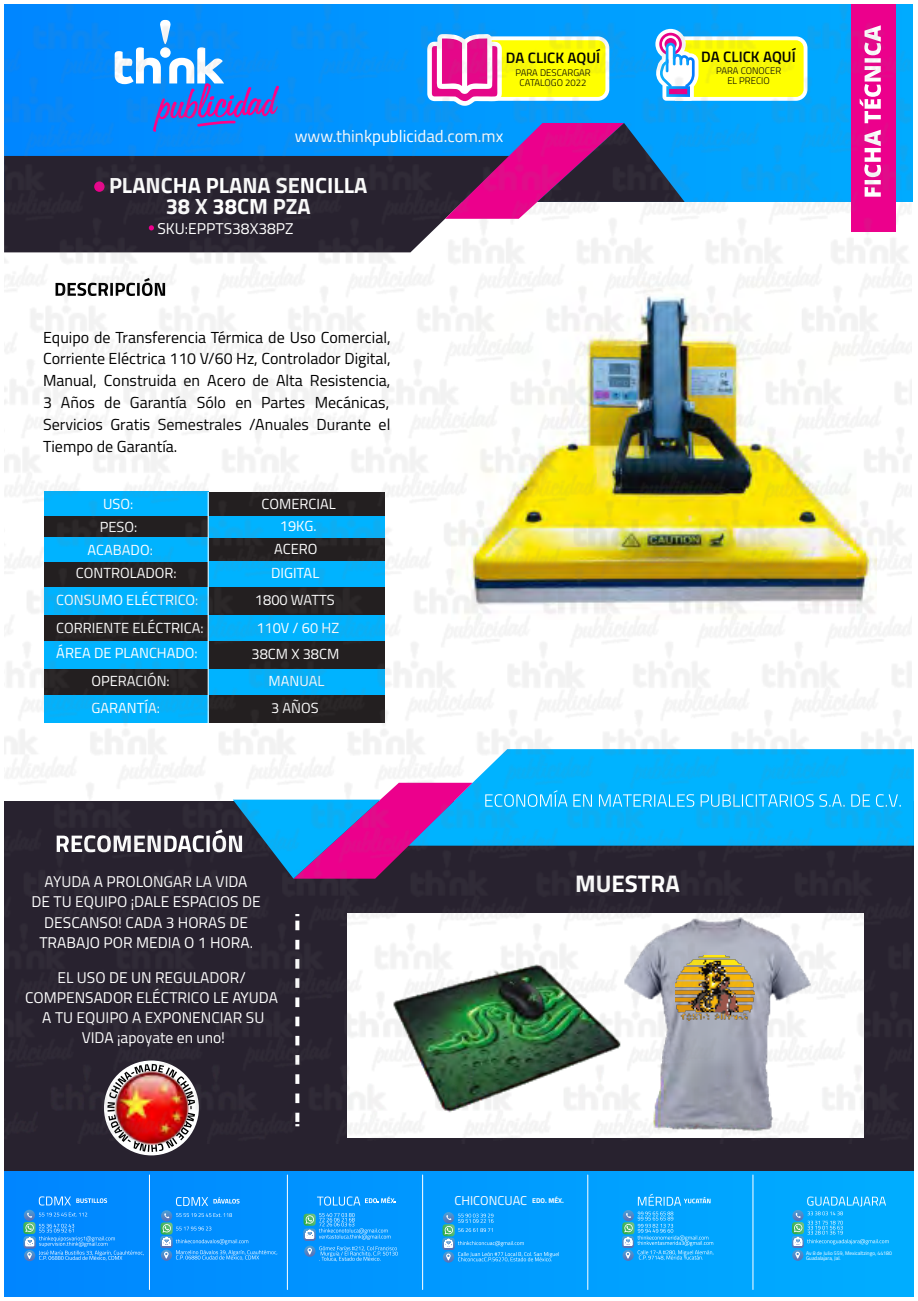
<style>
.page{position:relative;width:918px;height:1301px;background:#fff}
.page>*{position:absolute;margin:0;border:0;box-sizing:border-box;transform-origin:0 0}
.t1{font:700 24px "Titillium Web";color:#fff}
.t2{font:700 22px/20px "Titillium Web";color:#fff;text-align:center}
.t3{font:16.8px "Titillium Web";color:#fff}
.t4{font:16px/22px "Titillium Web";color:#000;text-align:justify}
.t5{font:15.6px/20px "Titillium Web";color:#fff;text-align:center}
.t6{font:600 15.2px "Titillium Web";color:#000}
.t7{font:14.8px "Titillium Web";color:#fff}
.t8{font:12.8px "Titillium Web";color:#fff}
.t9{font:300 9.6px/10px "Titillium Web";color:#000;text-align:center}
.t10{font:5.2px/5.6px "Titillium Web";color:#fff}
</style>
<div class="page">
<div style="left:5px;top:801px;width:909px;height:395px;background:#28222f"></div>
<div style="left:5px;top:1171px;width:909px;height:126px;background:linear-gradient(to right,#0185ff,#00aeff)"></div>
<svg style="left:119px;top:1143px;width:65px;height:9px"></svg>
<hr style="left:149px;top:1175px;width:1px;height:114px;background:#fff">
<svg style="left:317px;top:1196px;width:79px;height:9px"></svg>
<hr style="left:287px;top:1175px;width:1px;height:114px;background:#fff">
<hr style="left:422px;top:1175px;width:1px;height:114px;background:#fff">
<hr style="left:587px;top:1175px;width:1px;height:114px;background:#fff">
<hr style="left:752px;top:1175px;width:2px;height:114px;background:#fff">
<svg style="left:792px;top:1196px;width:97px;height:64px;background:#1bb0f9"></svg>
<svg style="left:622px;top:1193px;width:91px;height:67px;background:#24adf9"></svg>
<svg style="left:442px;top:1212px;width:117px;height:50px;background:#1aa3f9"></svg>
<svg style="left:303px;top:1213px;width:95px;height:48px;background:#25a2f9"></svg>
<svg style="left:160px;top:1197px;width:117px;height:63px;background:#1998fa"></svg>
<svg style="left:23px;top:1196px;width:121px;height:65px;background:#1b94fa"></svg>
<img style="left:4px;top:4px;width:907px;height:1139px">
<p class="t6" style="left:506px;top:46px;width:96px">DA CLICK AQUÍ</p>
<p class="t9" style="left:515px;top:67px;width:77px">PARA DESCARGAR<br>CATALOGO 2022</p>
<p class="t3" style="left:295px;top:123px;width:210px">www.thinkpublicidad.com.mx</p>
<h2 class="t2" style="left:109px;top:175px;width:260px">PLANCHA PLANA SENCILLA<br>38 X 38CM PZA</h2>
<p class="t5" style="left:157px;top:218px;width:138px">SKU:EPPTS38X38PZ</p>
<p class="t4" style="left:43px;top:325px;width:349px">Equipo de Transferencia Térmica de Uso Comercial, Corriente Eléctrica 110 V/60 Hz, Controlador Digital, Manual, Construida en Acero de Alta Resistencia, 3 Años de Garantía Sólo en Partes Mecánicas, Servicios Gratis Semestrales /Anuales Durante el Tiempo de Garantía.</p>
<p class="t7" style="left:103px;top:492px;width:32px">USO:</p>
<p class="t7" style="left:262px;top:492px;width:76px">COMERCIAL</p>
<p class="t7" style="left:100px;top:515px;width:39px">PESO:</p>
<p class="t7" style="left:280px;top:514px;width:38px">19KG.</p>
<p class="t7" style="left:88px;top:538px;width:67px">ACABADO:</p>
<p class="t7" style="left:274px;top:537px;width:45px">ACERO</p>
<p class="t7" style="left:76px;top:561px;width:102px">CONTROLADOR:</p>
<p class="t7" style="left:271px;top:561px;width:50px">DIGITAL</p>
<p class="t7" style="left:56px;top:588px;width:144px">CONSUMO ELÉCTRICO:</p>
<p class="t7" style="left:255px;top:588px;width:81px">1800 WATTS</p>
<p class="t7" style="left:56px;top:616px;width:149px">CORRIENTE ELÉCTRICA:</p>
<p class="t7" style="left:256px;top:616px;width:84px">110V / 60 HZ</p>
<p class="t7" style="left:56px;top:641px;width:143px">ÁREA DE PLANCHADO:</p>
<p class="t7" style="left:252px;top:642px;width:89px">38CM X 38CM</p>
<p class="t7" style="left:91px;top:669px;width:80px">OPERACIÓN:</p>
<p class="t7" style="left:269px;top:669px;width:57px">MANUAL</p>
<p class="t7" style="left:91px;top:696px;width:70px">GARANTÍA:</p>
<p class="t7" style="left:271px;top:696px;width:49px">3 AÑOS</p>
<p class="t6" style="left:701px;top:45px;width:96px">DA CLICK AQUÍ</p>
<p class="t9" style="left:716px;top:66px;width:67px">PARA CONOCER<br>EL PRECIO</p>
<p class="t5" style="left:31px;top:871px;width:231px">AYUDA A PROLONGAR LA VIDA<br>DE TU EQUIPO ¡DALE ESPACIOS DE<br>DESCANSO! CADA 3 HORAS DE<br>TRABAJO POR MEDIA O 1 HORA.</p>
<p class="t5" style="left:25px;top:967px;width:254px">EL USO DE UN REGULADOR/<br>COMPENSADOR ELÉCTRICO LE AYUDA<br>A TU EQUIPO A EXPONENCIAR SU<br>VIDA ¡apoyate en uno!</p>
<h1 class="t1" style="left:575px;top:865px;width:106px">MUESTRA</h1>
<p class="t8" style="left:454px;top:1190px;width:111px">CHICONCUAC <sup>EDO.</sup> <sup>MÉX.</sup></p>
<p class="t10" style="left:806px;top:1250px;width:88px">Av 8 de Julio 559, Mexicaltzingo, 44180<br>Guadalajara, Jal.</p>
</div>
